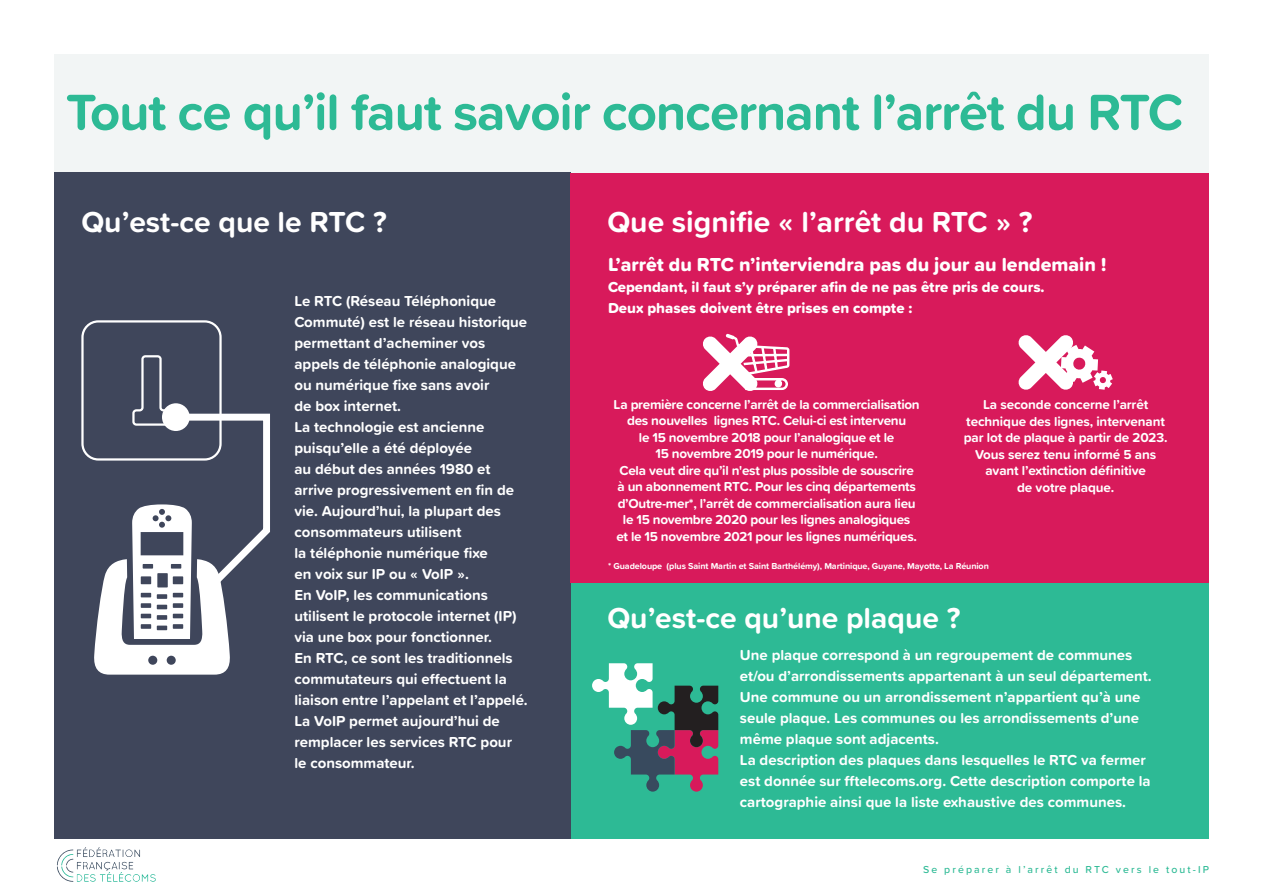
<style>
.page{position:relative;width:1263px;height:893px;background:#fff}
.page>*{position:absolute;margin:0;border:0;box-sizing:border-box;transform-origin:0 0}
.TITRE{font:700 52.5px "Proxima Soft";letter-spacing:-.02em;color:#2dba95}
.titre_2{font:700 30px "Proxima Soft";color:#fff}
.body_ok{font:19.5px "Proxima Soft Extrabld";color:#fff}
.body_ok-2{font:700 15px/21px "Proxima Soft";color:#fff}
.body_ok-3{font:15px/21px "Proxima Soft Extrabld";color:#fff}
.body_ok-4{font:700 13.5px/16.5px "Proxima Soft";letter-spacing:-.02em;color:#fff;text-align:center}
.t1{font:500 10.5px "Proxima Soft";letter-spacing:.2em;color:#2dba95}
.body_ok-5{font:700 9px "Proxima Soft";letter-spacing:-.01em;color:#fff}
</style>
<div class="page">
<div style="left:55px;top:54px;width:1154px;height:119px;background:#f2f5f5"></div>
<div style="left:570px;top:582px;width:639px;height:257px;background:#2dba95"></div>
<div style="left:54px;top:173px;width:516px;height:666px;background:#3f465b"></div>
<div style="left:570px;top:173px;width:639px;height:409px;background:#d81a5b"></div>
<div style="left:81px;top:320px;width:141px;height:141px;border:2px solid #fff;border-radius:16px"></div>
<svg style="left:592px;top:663px;width:126px;height:129px"></svg>
<svg style="left:703px;top:333px;width:87px;height:58px"></svg>
<svg style="left:1018px;top:335px;width:95px;height:55px"></svg>
<svg style="left:93px;top:354px;width:177px;height:321px"></svg>
<svg style="left:57px;top:847px;width:99px;height:35px"></svg>
<p class="TITRE" style="left:66px;top:73px;width:1119px">Tout ce qu’il faut savoir concernant l’arrêt du RTC</p>
<p class="titre_2" style="left:81px;top:199px;width:307px">Qu’est-ce que le RTC ?</p>
<p class="body_ok-2" style="left:294px;top:290px;width:234px">Le RTC (Réseau Téléphonique<br>Commuté) est le réseau historique permettant d’acheminer vos appels de téléphonie analogique ou numérique fixe sans avoir<br>de box internet.</p>
<p class="body_ok-2" style="left:294px;top:416px;width:235px">La technologie est ancienne puisqu’elle a été déployée<br>au début des années 1980 et arrive progressivement en fin de vie. Aujourd’hui, la plupart des consommateurs utilisent<br>la téléphonie numérique fixe<br>en voix sur IP ou « VoIP ».<br>En VoIP, les communications utilisent le protocole internet (IP) via une box pour fonctionner.<br>En RTC, ce sont les traditionnels commutateurs qui effectuent la liaison entre l’appelant et l’appelé.<br>La VoIP permet aujourd’hui de remplacer les services RTC pour le consommateur.</p>
<p class="titre_2" style="left:607px;top:199px;width:427px">Que signifie « l’arrêt du RTC » ?</p>
<p class="body_ok" style="left:608px;top:250px;width:500px">L’arrêt du RTC n’interviendra pas du jour au lendemain !</p>
<p class="body_ok-3" style="left:608px;top:276px;width:438px">Cependant, il faut s’y préparer afin de ne pas être pris de cours.<br>Deux phases doivent être prises en compte :</p>
<p class="body_ok-4" style="left:614px;top:395px;width:308px">La première concerne l’arrêt de la commercialisation des nouvelles lignes RTC. Celui-ci est intervenu<br>le 15 novembre 2018 pour l’analogique et le<br>15 novembre 2019 pour le numérique.<br>Cela veut dire qu’il n'est plus possible de souscrire<br>à un abonnement RTC. Pour les cinq départements d’Outre-mer*, l’arrêt de commercialisation aura lieu le 15 novembre 2020 pour les lignes analogiques<br>et le 15 novembre 2021 pour les lignes numériques.</p>
<p class="body_ok-5" style="left:608px;top:560px;width:382px">* Guadeloupe (plus Saint Martin et Saint Barthélémy), Martinique, Guyane, Mayotte, La Réunion</p>
<p class="body_ok-4" style="left:964px;top:396px;width:205px">La seconde concerne l’arrêt technique des lignes, intervenant par lot de plaque à partir de 2023.<br>Vous serez tenu informé 5 ans avant l’extinction définitive<br>de votre plaque.</p>
<p class="titre_2" style="left:607px;top:595px;width:354px">Qu’est-ce qu’une plaque ?</p>
<p class="body_ok-2" style="left:740px;top:644px;width:413px">Une plaque correspond à un regroupement de communes et/ou d’arrondissements appartenant à un seul département.<br>Une commune ou un arrondissement n’appartient qu’à une seule plaque. Les communes ou les arrondissements d’une même plaque sont adjacents.</p>
<p class="body_ok-2" style="left:740px;top:749px;width:412px">La description des plaques dans lesquelles le RTC va fermer est donnée sur fftelecoms.org. Cette description comporte la cartographie ainsi que la liste exhaustive des communes.</p>
<p class="t1" style="left:923px;top:861px;width:287px">Se préparer à l’arrêt du RTC vers le tout-IP</p>
</div>
